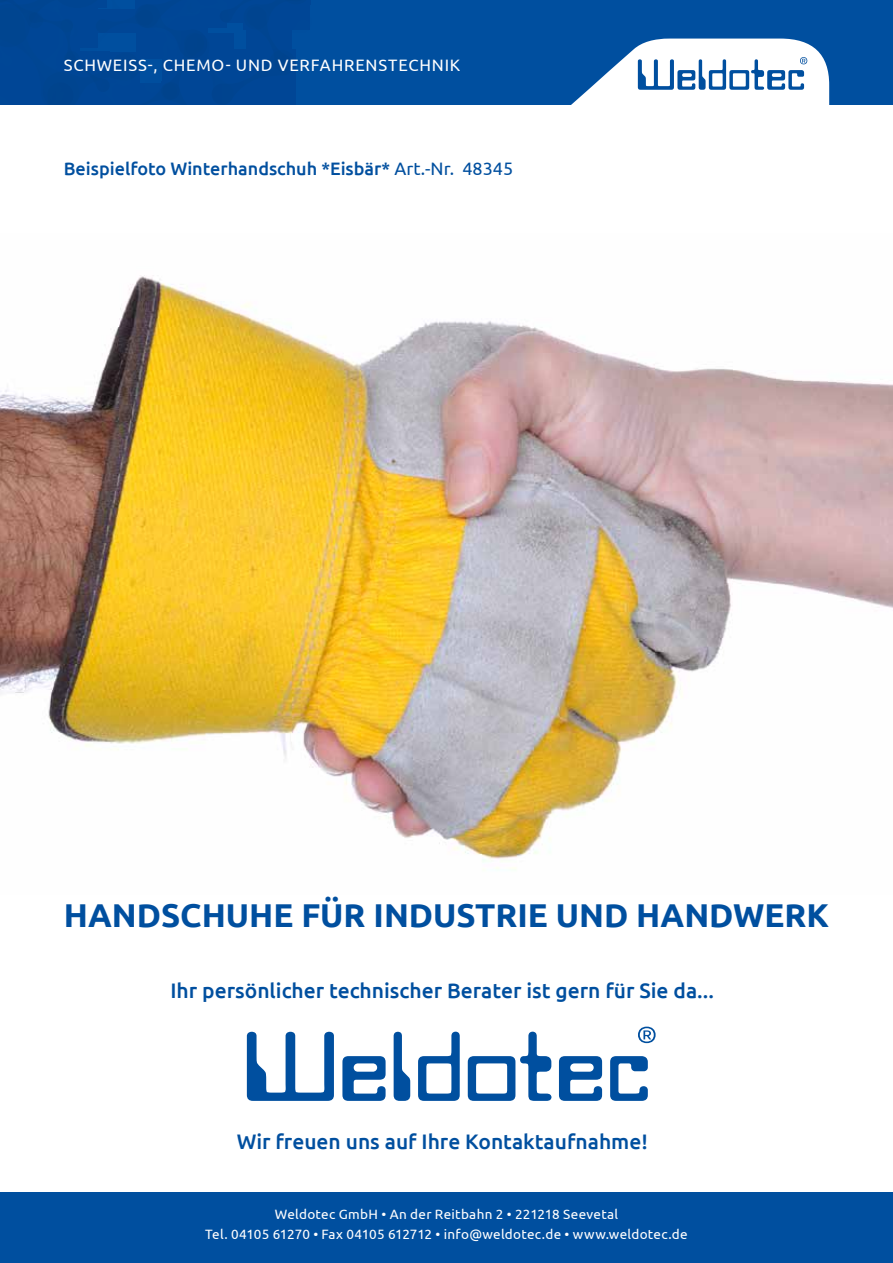
<style>
.page{position:relative;width:893px;height:1263px;background:#fff}
.page>*{position:absolute;margin:0;border:0;box-sizing:border-box;transform-origin:0 0}
.t1{font:700 33px "Ubuntu";color:#004f9f}
.t2{font:500 21px "Ubuntu";color:#004f9f}
.t3{font:500 18px "Ubuntu";color:#004f9f}
.t4{font:16.5px "Ubuntu";letter-spacing:.05em;color:#fff}
.t5{font:13.5px/19.5px "Ubuntu";letter-spacing:.02em;color:#fff;text-align:center}
.s1{font-weight:400}
</style>
<div class="page">
<div style="left:0;top:1192px;width:893px;height:71px;background:#004f9f"></div>
<div style="left:0;top:0;width:893px;height:104px;background:#004f9f"></div>
<svg style="left:0;top:0;width:306px;height:104px"></svg>
<img style="left:0;top:275px;width:893px;height:595px">
<svg style="left:247px;top:1032px;width:87px;height:69px"></svg>
<svg style="left:342px;top:1056px;width:44px;height:45px"></svg>
<svg style="left:559px;top:1056px;width:43px;height:45px"></svg>
<svg style="left:394px;top:1032px;width:16px;height:69px"></svg>
<svg style="left:418px;top:1032px;width:42px;height:69px"></svg>
<svg style="left:468px;top:1032px;width:83px;height:69px"></svg>
<svg style="left:610px;top:1056px;width:38px;height:45px"></svg>
<svg style="left:638px;top:1026px;width:18px;height:17px"></svg>
<svg style="left:571px;top:39px;width:258px;height:66px"></svg>
<p class="t4" style="left:64px;top:55px;width:398px">SCHWEISS-, CHEMO- UND VERFAHRENSTECHNIK</p>
<h3 class="t3" style="left:64px;top:157px;width:451px">Beispielfoto Winterhandschuh *Eisbär* <span class="s1">Art.-Nr. 48345</span></h3>
<h1 class="t1" style="left:64px;top:895px;width:767px">HANDSCHUHE FÜR INDUSTRIE UND HANDWERK</h1>
<h2 class="t2" style="left:171px;top:977px;width:545px">Ihr persönlicher technischer Berater ist gern für Sie da...</h2>
<h2 class="t2" style="left:237px;top:1128px;width:413px">Wir freuen uns auf Ihre Kontaktaufnahme!</h2>
<p class="t5" style="left:205px;top:1204px;width:484px">Weldotec GmbH • An der Reitbahn 2 • 221218 Seevetal<br>Tel. 04105 61270 • Fax 04105 612712 • info@weldotec.de • www.weldotec.de</p>
</div>
